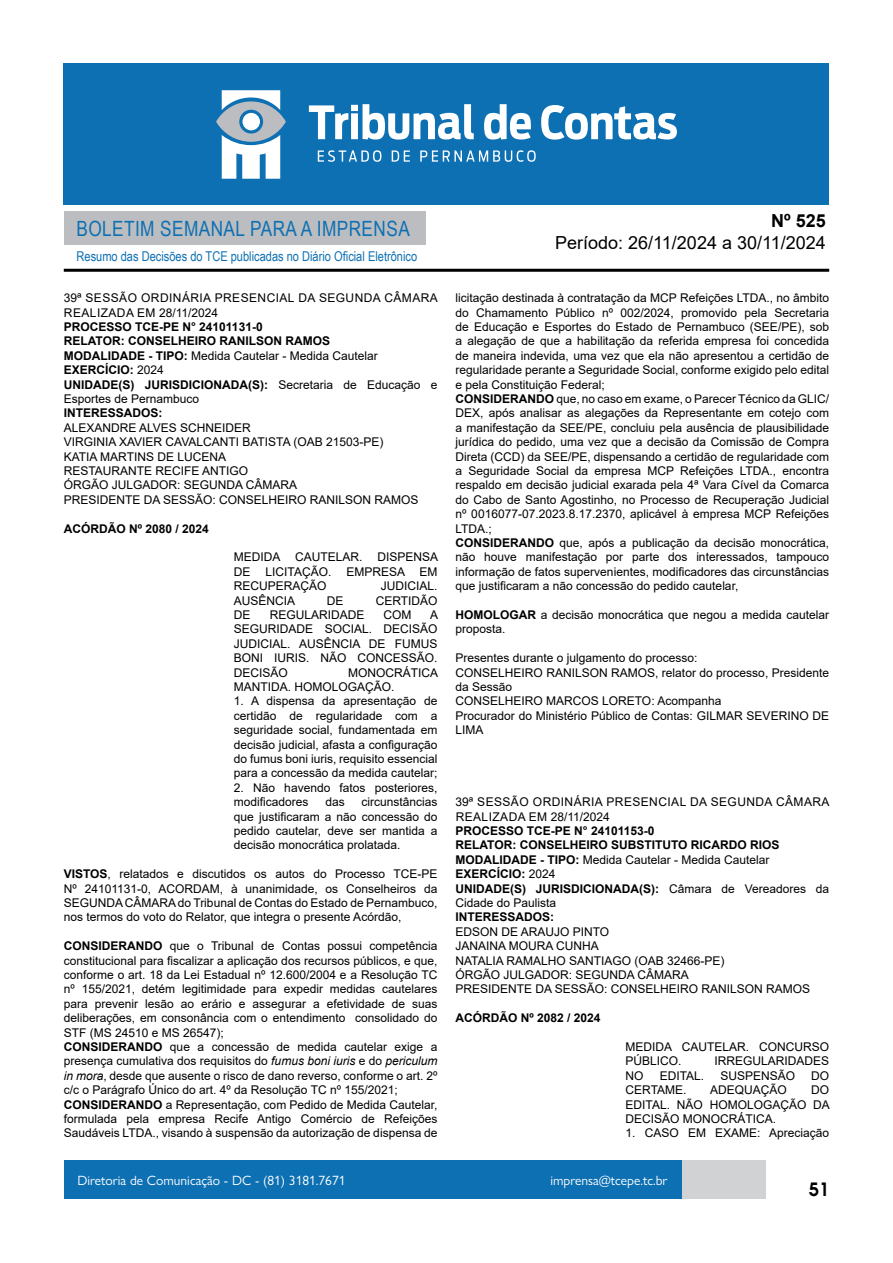
<style>
.page{position:relative;width:893px;height:1263px;background:#fff}
.page>*{position:absolute;margin:0;border:0;box-sizing:border-box;transform-origin:0 0}
.t1{font:21px "Arial Narrow";letter-spacing:.02em;color:#0d70b3}
.t2{font:18px "Arial";color:#000}
.t3{font:700 18px "Arial";color:#000}
.t4{font:600 18px "Avant Garde";color:#000}
.t5{font:13.5px "Gill Sans Nova";color:#fff}
.t6{font:13.5px "Arial Narrow";color:#0d70b3}
.t7{font:12px/14.4px "Arial";color:#000;text-align:justify}
.t8{font:700 12px "Arial";color:#000}
.t9{font:12px/14.4px "Arial";letter-spacing:.035em;color:#000}
.s1{font-weight:700}
.s2{font-weight:400}
.s3{font-style:italic}
</style>
<div class="page">
<div style="left:148px;top:1160px;width:617px;height:39px;background:#d1d2d4"></div>
<div style="left:64px;top:211px;width:361px;height:33px;background:#bcbdc0"></div>
<hr style="left:64px;top:269px;width:765px;height:3px;background:#000">
<div style="left:64px;top:64px;width:765px;height:141px;background:#0d70b3"></div>
<svg style="left:309px;top:104px;width:165px;height:36px"></svg>
<svg style="left:484px;top:104px;width:47px;height:36px"></svg>
<svg style="left:541px;top:105px;width:136px;height:35px"></svg>
<svg style="left:318px;top:150px;width:63px;height:12px"></svg>
<svg style="left:392px;top:150px;width:18px;height:12px"></svg>
<svg style="left:420px;top:150px;width:116px;height:12px"></svg>
<svg style="left:216px;top:90px;width:70px;height:89px"></svg>
<div style="left:64px;top:1160px;width:617px;height:39px;background:#0d70b3"></div>
<h1 class="t1" style="left:77px;top:213px;width:335px">BOLETIM SEMANAL PARA A IMPRENSA</h1>
<p class="t6" style="left:77px;top:246px;width:342px">Resumo das Decisões do TCE publicadas no Diário Oficial Eletrônico</p>
<p class="t9" style="left:64px;top:291px;width:376px">39ª SESSÃO ORDINÁRIA PRESENCIAL DA SEGUNDA CÂMARA<br>REALIZADA EM 28/11/2024</p>
<p class="t8" style="left:64px;top:318px;width:200px">PROCESSO TCE-PE N° 24101131-0</p>
<p class="t8" style="left:64px;top:333px;width:268px">RELATOR: CONSELHEIRO RANILSON RAMOS</p>
<p class="t7" style="left:64px;top:348px;width:316px"><span class="s1">MODALIDADE - TIPO:</span> Medida Cautelar - Medida Cautelar</p>
<p class="t8" style="left:64px;top:361px;width:102px">EXERCÍCIO: <span class="s2">2024</span></p>
<p class="t7" style="left:64px;top:377px;width:375px"><span class="s1">UNIDADE(S) JURISDICIONADA(S):</span> Secretaria de Educação e<br>Esportes de Pernambuco</p>
<p class="t8" style="left:64px;top:405px;width:100px">INTERESSADOS:</p>
<p class="t7" style="left:64px;top:420px;width:189px">ALEXANDRE ALVES SCHNEIDER</p>
<p class="t7" style="left:64px;top:435px;width:321px">VIRGINIA XAVIER CAVALCANTI BATISTA (OAB 21503-PE)</p>
<p class="t7" style="left:64px;top:449px;width:164px">KATIA MARTINS DE LUCENA</p>
<p class="t7" style="left:64px;top:463px;width:186px">RESTAURANTE RECIFE ANTIGO</p>
<p class="t7" style="left:64px;top:478px;width:235px">ÓRGÃO JULGADOR: SEGUNDA CÂMARA</p>
<p class="t7" style="left:64px;top:492px;width:356px">PRESIDENTE DA SESSÃO: CONSELHEIRO RANILSON RAMOS</p>
<p class="t8" style="left:64px;top:520px;width:147px">ACÓRDÃO Nº 2080 / 2024</p>
<p class="t7" style="left:234px;top:550px;width:130px">MEDIDA CAUTELAR.</p>
<p class="t7" style="left:377px;top:550px;width:62px">DISPENSA</p>
<p class="t7" style="left:234px;top:564px;width:18px">DE</p>
<p class="t7" style="left:266px;top:564px;width:67px">LICITAÇÃO.</p>
<p class="t7" style="left:346px;top:564px;width:93px">EMPRESA EM</p>
<p class="t7" style="left:234px;top:579px;width:94px">RECUPERAÇÃO</p>
<p class="t7" style="left:381px;top:579px;width:58px">JUDICIAL.</p>
<p class="t7" style="left:234px;top:593px;width:63px">AUSÊNCIA</p>
<p class="t7" style="left:327px;top:593px;width:18px">DE</p>
<p class="t7" style="left:376px;top:593px;width:63px">CERTIDÃO</p>
<p class="t7" style="left:234px;top:607px;width:18px">DE</p>
<p class="t7" style="left:270px;top:607px;width:96px">REGULARIDADE</p>
<p class="t7" style="left:384px;top:607px;width:29px">COM</p>
<p class="t7" style="left:234px;top:607px;width:206px;text-indent:196px">A SEGURIDADE SOCIAL. DECISÃO JUDICIAL. AUSÊNCIA DE FUMUS BONI IURIS. NÃO CONCESSÃO.<br>DECISÃO</p>
<p class="t7" style="left:234px;top:665px;width:206px;text-indent:114px">MONOCRÁTICA<br>MANTIDA. HOMOLOGAÇÃO.</p>
<p class="t7" style="left:234px;top:694px;width:205px">1. A dispensa da apresentação de certidão de regularidade com a seguridade social, fundamentada em decisão judicial, afasta a configuração do fumus boni iuris, requisito essencial para a concessão da medida cautelar;</p>
<p class="t7" style="left:234px;top:780px;width:205px">2. Não havendo fatos posteriores, modificadores</p>
<p class="t7" style="left:234px;top:795px;width:205px;text-indent:128px">circunstâncias que justificaram a não concessão do pedido cautelar, deve ser mantida a decisão monocrática prolatada.</p>
<p class="t7" style="left:64px;top:867px;width:375px"><span class="s1">VISTOS</span>, relatados e discutidos os autos do Processo TCE-PE Nº 24101131-0, ACORDAM, à unanimidade, os Conselheiros da SEGUNDA CÂMARA do Tribunal de Contas do Estado de Pernambuco, nos termos do voto do Relator, que integra o presente Acórdão,</p>
<p class="t7" style="left:64px;top:939px;width:375px"><span class="s1">CONSIDERANDO</span> que o Tribunal de Contas possui competência constitucional para fiscalizar a aplicação dos recursos públicos, e que, conforme o art. 18 da Lei Estadual nº 12.600/2004 e a Resolução TC nº 155/2021, detém legitimidade para expedir medidas cautelares para prevenir lesão ao erário e assegurar a efetividade de suas deliberações, em consonância com o entendimento consolidado do STF (MS 24510 e MS 26547);</p>
<p class="t7" style="left:64px;top:1039px;width:375px"><span class="s1">CONSIDERANDO</span> que a concessão de medida cautelar exige a presença cumulativa dos requisitos do <span class="s3">fumus boni iuris</span> e do <span class="s3">periculum in mora</span>, desde que ausente o risco de dano reverso, conforme o art. 2º c/c o Parágrafo Único do art. 4º da Resolução TC nº 155/2021;</p>
<p class="t7" style="left:64px;top:1097px;width:375px"><span class="s1">CONSIDERANDO</span> a Representação, com Pedido de Medida Cautelar, formulada pela empresa Recife Antigo Comércio de Refeições Saudáveis LTDA., visando à suspensão da autorização de dispensa de</p>
<p class="t7" style="left:325px;top:795px;width:21px">das</p>
<h2 class="t3" style="left:771px;top:208px;width:56px">Nº 525</h2>
<h2 class="t2" style="left:555px;top:230px;width:272px">Período: 26/11/2024 a 30/11/2024</h2>
<p class="t7" style="left:455px;top:291px;width:375px">licitação destinada à contratação da MCP Refeições LTDA., no âmbito do Chamamento Público nº 002/2024, promovido pela Secretaria de Educação e Esportes do Estado de Pernambuco (SEE/PE), sob a alegação de que a habilitação da referida empresa foi concedida de maneira indevida, uma vez que ela não apresentou a certidão de regularidade perante a Seguridade Social, conforme exigido pelo edital e pela Constituição Federal;</p>
<p class="t7" style="left:455px;top:391px;width:375px"><span class="s1">CONSIDERANDO</span> que, no caso em exame, o Parecer Técnico da GLIC/ DEX, após analisar as alegações da Representante em cotejo com a manifestação da SEE/PE, concluiu pela ausência de plausibilidade jurídica do pedido, uma vez que a decisão da Comissão de Compra Direta (CCD) da SEE/PE, dispensando a certidão de regularidade com a Seguridade Social da empresa MCP Refeições LTDA., encontra respaldo em decisão judicial exarada pela 4ª Vara Cível da Comarca do Cabo de Santo Agostinho, no Processo de Recuperação Judicial nº 0016077-07.2023.8.17.2370, aplicável à empresa MCP Refeições LTDA.;</p>
<p class="t7" style="left:455px;top:535px;width:375px"><span class="s1">CONSIDERANDO</span> que, após a publicação da decisão monocrática, não houve manifestação por parte dos interessados, tampouco informação de fatos supervenientes, modificadores das circunstâncias que justificaram a não concessão do pedido cautelar,</p>
<p class="t7" style="left:455px;top:607px;width:375px"><span class="s1">HOMOLOGAR</span> a decisão monocrática que negou a medida cautelar proposta.</p>
<p class="t7" style="left:455px;top:651px;width:244px">Presentes durante o julgamento do processo:</p>
<p class="t7" style="left:455px;top:665px;width:375px">CONSELHEIRO RANILSON RAMOS, relator do processo, Presidente da Sessão</p>
<p class="t7" style="left:455px;top:694px;width:267px">CONSELHEIRO MARCOS LORETO: Acompanha</p>
<p class="t7" style="left:455px;top:708px;width:375px">Procurador do Ministério Público de Contas: GILMAR SEVERINO DE<br>LIMA</p>
<p class="t9" style="left:455px;top:795px;width:376px">39ª SESSÃO ORDINÁRIA PRESENCIAL DA SEGUNDA CÂMARA<br>REALIZADA EM 28/11/2024</p>
<p class="t8" style="left:455px;top:822px;width:200px">PROCESSO TCE-PE N° 24101153-0</p>
<p class="t8" style="left:455px;top:837px;width:326px">RELATOR: CONSELHEIRO SUBSTITUTO RICARDO RIOS</p>
<p class="t7" style="left:455px;top:852px;width:316px"><span class="s1">MODALIDADE - TIPO:</span> Medida Cautelar - Medida Cautelar</p>
<p class="t8" style="left:455px;top:865px;width:102px">EXERCÍCIO: <span class="s2">2024</span></p>
<p class="t7" style="left:455px;top:881px;width:375px"><span class="s1">UNIDADE(S) JURISDICIONADA(S):</span> Câmara de Vereadores da<br>Cidade do Paulista</p>
<p class="t8" style="left:455px;top:909px;width:100px">INTERESSADOS:</p>
<p class="t7" style="left:455px;top:924px;width:155px">EDSON DE ARAUJO PINTO</p>
<p class="t7" style="left:455px;top:939px;width:145px">JANAINA MOURA CUNHA</p>
<p class="t7" style="left:455px;top:953px;width:270px">NATALIA RAMALHO SANTIAGO (OAB 32466-PE)</p>
<p class="t7" style="left:455px;top:967px;width:235px">ÓRGÃO JULGADOR: SEGUNDA CÂMARA</p>
<p class="t7" style="left:455px;top:982px;width:356px">PRESIDENTE DA SESSÃO: CONSELHEIRO RANILSON RAMOS</p>
<p class="t8" style="left:455px;top:1009px;width:147px">ACÓRDÃO Nº 2082 / 2024</p>
<p class="t7" style="left:626px;top:1039px;width:205px">MEDIDA CAUTELAR. CONCURSO<br>PÚBLICO.</p>
<p class="t7" style="left:714px;top:1054px;width:116px">IRREGULARIDADES</p>
<p class="t7" style="left:626px;top:1068px;width:19px">NO</p>
<p class="t7" style="left:660px;top:1068px;width:46px">EDITAL.</p>
<p class="t7" style="left:720px;top:1068px;width:76px">SUSPENSÃO</p>
<p class="t7" style="left:811px;top:1068px;width:19px">DO</p>
<p class="t7" style="left:626px;top:1083px;width:62px">CERTAME.</p>
<p class="t7" style="left:710px;top:1083px;width:78px">ADEQUAÇÃO</p>
<p class="t7" style="left:626px;top:1083px;width:206px;text-indent:186px">DO EDITAL. NÃO HOMOLOGAÇÃO DA DECISÃO MONOCRÁTICA.</p>
<p class="t7" style="left:626px;top:1126px;width:205px">1. CASO EM EXAME: Apreciação</p>
<p class="t5" style="left:77px;top:1172px;width:270px">Diretoria de Comunicação - DC - (81) 3181.7671</p>
<p class="t5" style="left:550px;top:1172px;width:119px">imprensa@tcepe.tc.br</p>
<h2 class="t4" style="left:809px;top:1177px;width:22px">51</h2>
</div>
